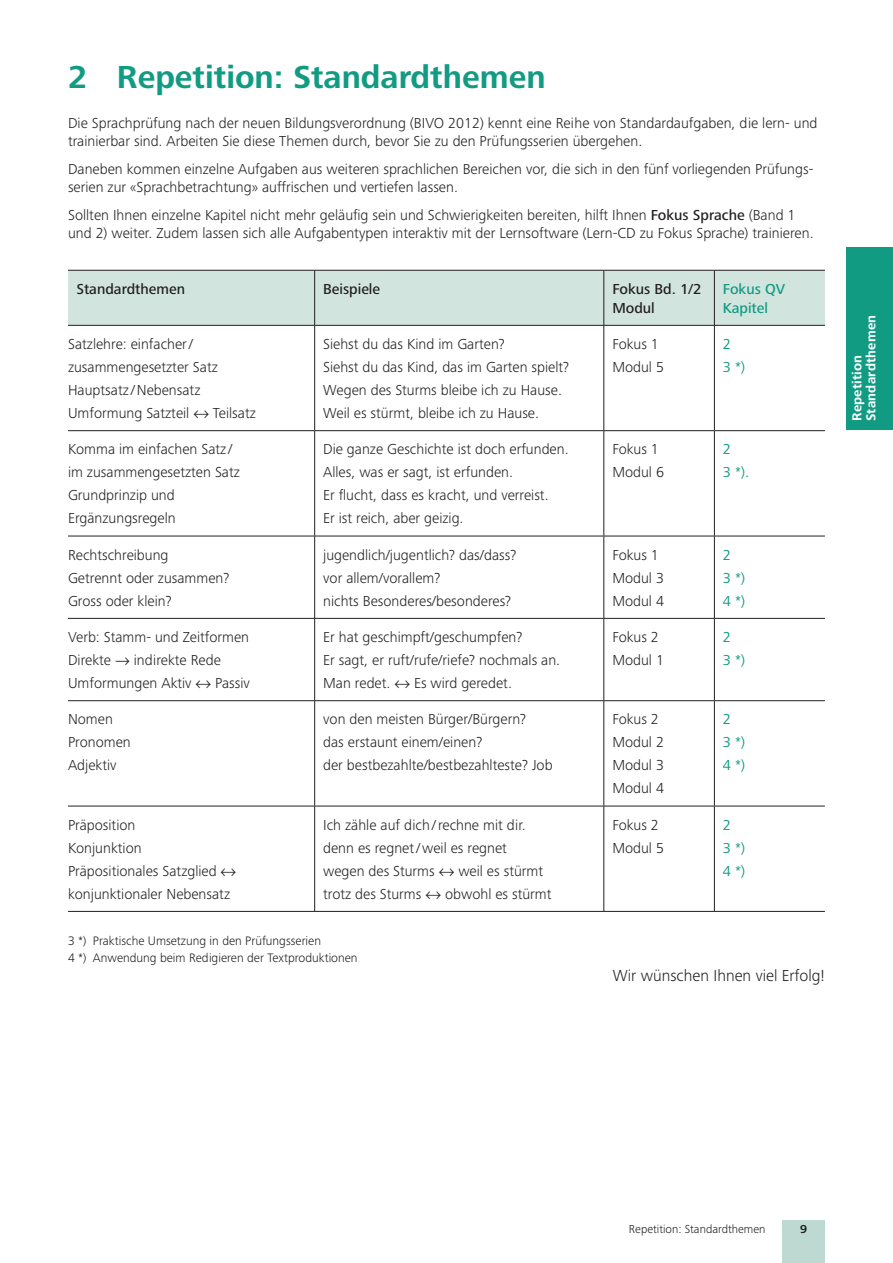
<style>
.page{position:relative;width:893px;height:1263px;background:#fff}
.page>*{position:absolute;margin:0;border:0;box-sizing:border-box;transform-origin:0 0}
.t1{font:700 33px "Frutiger Next Pro";color:#129b83}
.t2{font:300 16.5px "Frutiger Next Pro";color:#231f20}
.t3{font:300 15px/23px "Frutiger Next Pro";color:#231f20}
.t4{font:500 15px/18.8px "Frutiger Next Pro";color:#231f20}
.t5{font:15px/23px "Frutiger Next Pro";color:#129b83}
.t6{font:500 15px/18.8px "Frutiger Next Pro";color:#129b83}
.t7{font:700 13.5px/14.2px "Frutiger Next Pro";letter-spacing:.015em;color:#fff}
.t8{font:300 12.75px/16.5px "Frutiger Next Pro";color:#231f20}
.t9{font:300 12px "Frutiger Next Pro";color:#231f20}
.t10{font:700 12px "Frutiger Next Pro";color:#231f20}
.s1{font-weight:500}
</style>
<div class="page">
<div style="left:782px;top:1220px;width:43px;height:42px;background:#bdd9d1"></div>
<div style="left:846px;top:247px;width:47px;height:182px;background:#129b83"></div>
<div style="left:68px;top:271px;width:757px;height:54px;background:#d1e4de"></div>
<hr style="left:603px;top:271px;width:1px;height:54px;background:#231f20">
<hr style="left:714px;top:271px;width:1px;height:54px;background:#231f20">
<hr style="left:603px;top:326px;width:1px;height:104px;background:#231f20">
<hr style="left:714px;top:326px;width:1px;height:104px;background:#231f20">
<hr style="left:315px;top:430px;width:289px;height:1px;background:#231f20">
<hr style="left:314px;top:431px;width:1px;height:105px;background:#231f20">
<hr style="left:604px;top:430px;width:110px;height:1px;background:#231f20">
<hr style="left:603px;top:431px;width:1px;height:105px;background:#231f20">
<hr style="left:714px;top:430px;width:111px;height:1px;background:#231f20">
<hr style="left:714px;top:431px;width:1px;height:105px;background:#231f20">
<hr style="left:68px;top:536px;width:536px;height:1px;background:#231f20">
<hr style="left:314px;top:536px;width:1px;height:82px;background:#231f20">
<hr style="left:604px;top:536px;width:110px;height:1px;background:#231f20">
<hr style="left:603px;top:536px;width:1px;height:82px;background:#231f20">
<hr style="left:714px;top:536px;width:111px;height:1px;background:#231f20">
<hr style="left:714px;top:536px;width:1px;height:82px;background:#231f20">
<hr style="left:68px;top:618px;width:536px;height:1px;background:#231f20">
<hr style="left:314px;top:619px;width:1px;height:81px;background:#231f20">
<hr style="left:604px;top:618px;width:110px;height:1px;background:#231f20">
<hr style="left:603px;top:619px;width:1px;height:81px;background:#231f20">
<hr style="left:714px;top:618px;width:111px;height:1px;background:#231f20">
<hr style="left:714px;top:619px;width:1px;height:81px;background:#231f20">
<hr style="left:68px;top:700px;width:536px;height:1px;background:#231f20">
<hr style="left:314px;top:701px;width:1px;height:105px;background:#231f20">
<hr style="left:604px;top:700px;width:110px;height:1px;background:#231f20">
<hr style="left:603px;top:701px;width:1px;height:105px;background:#231f20">
<hr style="left:714px;top:700px;width:111px;height:1px;background:#231f20">
<hr style="left:714px;top:701px;width:1px;height:105px;background:#231f20">
<hr style="left:68px;top:806px;width:536px;height:1px;background:#231f20">
<hr style="left:314px;top:806px;width:1px;height:105px;background:#231f20">
<hr style="left:604px;top:806px;width:110px;height:1px;background:#231f20">
<hr style="left:603px;top:806px;width:1px;height:105px;background:#231f20">
<hr style="left:714px;top:806px;width:111px;height:1px;background:#231f20">
<hr style="left:714px;top:806px;width:1px;height:105px;background:#231f20">
<hr style="left:68px;top:911px;width:757px;height:1px;background:#231f20">
<hr style="left:314px;top:271px;width:1px;height:54px;background:#231f20">
<hr style="left:314px;top:326px;width:1px;height:104px;background:#231f20">
<hr style="left:68px;top:430px;width:247px;height:1px;background:#231f20">
<hr style="left:68px;top:270px;width:757px;height:1px;background:#231f20">
<hr style="left:68px;top:325px;width:757px;height:1px;background:#231f20">
<h1 class="t1" style="left:68px;top:64px;width:479px">2 Repetition: Standardthemen</h1>
<p class="t3" style="left:68px;top:115px;width:751px;line-height:18.8px">Die Sprachprüfung nach der neuen Bildungsverordnung (BIVO 2012) kennt eine Reihe von Standardaufgaben, die lern- und trainierbar sind. Arbeiten Sie diese Themen durch, bevor Sie zu den Prüfungsserien übergehen.</p>
<p class="t3" style="left:68px;top:161px;width:747px;line-height:18.8px">Daneben kommen einzelne Aufgaben aus weiteren sprachlichen Bereichen vor, die sich in den fünf vorliegenden Prüfungs&shy;serien zur «Sprachbetrachtung» auffrischen und vertiefen lassen.</p>
<p class="t3" style="left:68px;top:207px;width:747px;line-height:18.8px">Sollten Ihnen einzelne Kapitel nicht mehr geläufig sein und Schwierigkeiten bereiten, hilft Ihnen <span class="s1">Fokus Sprache</span> (Band 1 und 2) weiter. Zudem lassen sich alle Aufgabentypen interaktiv mit der Lernsoftware (Lern-CD zu Fokus Sprache) trainieren.</p>
<p class="t4" style="left:77px;top:281px;width:110px">Standardthemen</p>
<p class="t4" style="left:323px;top:281px;width:59px">Beispiele</p>
<p class="t4" style="left:612px;top:281px;width:91px">Fokus Bd. 1/2<br>Modul</p>
<p class="t6" style="left:723px;top:281px;width:64px">Fokus QV<br>Kapitel</p>
<p class="t3" style="left:68px;top:334px;width:151px">Satzlehre: einfacher / zusammen gesetzter Satz<br>Hauptsatz / Nebensatz<br>Umformung Satzteil</p>
<p class="t3" style="left:323px;top:334px;width:247px">Siehst du das Kind im Garten?<br>Siehst du das Kind, das im Garten spielt?<br>Wegen des Sturms bleibe ich zu Hause.<br>Weil es stürmt, bleibe ich zu Hause.</p>
<p class="t3" style="left:612px;top:334px;width:53px">Fokus 1<br>Modul 5</p>
<p class="t5" style="left:723px;top:334px;width:24px">2<br>3 *)</p>
<p class="t3" style="left:213px;top:403px;width:44px">Teilsatz</p>
<p class="t3" style="left:68px;top:439px;width:173px">Komma im einfachen Satz / im zusammen gesetzten Satz<br>Grundprinzip und<br>Ergänzungsregeln</p>
<p class="t3" style="left:323px;top:439px;width:247px">Die ganze Geschichte ist doch erfunden.<br>Alles, was er sagt, ist erfunden.<br>Er flucht, dass es kracht, und verreist.<br>Er ist reich, aber geizig.</p>
<p class="t3" style="left:612px;top:439px;width:53px">Fokus 1<br>Modul 6</p>
<p class="t5" style="left:723px;top:439px;width:28px">2<br>3 *).</p>
<p class="t3" style="left:68px;top:544px;width:163px">Rechtschreibung<br>Getrennt oder zusammen?<br>Gross oder klein?</p>
<p class="t3" style="left:323px;top:544px;width:195px">jugendlich/jugentlich? das/dass? vor allem/vorallem?<br>nichts Besonderes/besonderes?</p>
<p class="t3" style="left:612px;top:544px;width:53px">Fokus 1<br>Modul 3<br>Modul 4</p>
<p class="t5" style="left:723px;top:544px;width:24px">2<br>3 *)<br>4 *)</p>
<p class="t3" style="left:68px;top:627px;width:183px">Verb: Stamm- und Zeitformen<br>Direkte</p>
<p class="t3" style="left:323px;top:627px;width:239px">Er hat geschimpft/geschumpfen?<br>Er sagt, er ruft/rufe/riefe? nochmals an.<br>Man redet.</p>
<p class="t3" style="left:612px;top:627px;width:53px">Fokus 2<br>Modul 1</p>
<p class="t5" style="left:723px;top:627px;width:24px">2<br>3 *)</p>
<p class="t3" style="left:68px;top:650px;width:154px;text-indent:66px">indirekte Rede<br>Umformungen Aktiv</p>
<p class="t3" style="left:414px;top:673px;width:99px">Es wird geredet.</p>
<p class="t3" style="left:215px;top:673px;width:36px">Passiv</p>
<p class="t3" style="left:68px;top:709px;width:64px">Nomen<br>Pronomen<br>Adjektiv</p>
<p class="t3" style="left:323px;top:709px;width:231px">von den meisten Bürger/Bürgern?<br>das erstaunt einem/einen?<br>der bestbezahlte/bestbezahlteste? Job</p>
<p class="t3" style="left:612px;top:709px;width:53px">Fokus 2<br>Modul 2<br>Modul 3<br>Modul 4</p>
<p class="t5" style="left:723px;top:709px;width:24px">2<br>3 *)<br>4 *)</p>
<p class="t3" style="left:68px;top:814px;width:164px">Präposition<br>Konjunktion<br>Präpositionales Satzglied konjunktionaler Nebensatz</p>
<p class="t3" style="left:323px;top:814px;width:204px">Ich zähle auf dich / rechne mit dir. denn es regnet / weil es regnet wegen des Sturms</p>
<p class="t3" style="left:612px;top:814px;width:53px">Fokus 2<br>Modul 5</p>
<p class="t5" style="left:723px;top:814px;width:24px">2<br>3 *)<br>4 *)</p>
<p class="t3" style="left:458px;top:860px;width:86px">weil es stürmt</p>
<p class="t3" style="left:323px;top:883px;width:100px">trotz des Sturms</p>
<p class="t3" style="left:445px;top:883px;width:108px">obwohl es stürmt</p>
<p class="t8" style="left:68px;top:934px;width:291px">3 *) Praktische Umsetzung in den Prüfungsserien<br>4 *) Anwendung beim Redigieren der Textproduktionen</p>
<p class="t2" style="left:613px;top:969px;width:214px">Wir wünschen Ihnen viel Erfolg!</p>
<p class="t7" style="left:851px;top:421px;width:108px;rotate:-90deg">Repetition<br>Standardthemen</p>
<p class="t9" style="left:629px;top:1225px;width:138px">Repetition: Standardthemen</p>
<p class="t10" style="left:800px;top:1225px;width:9px">9</p>
</div>
